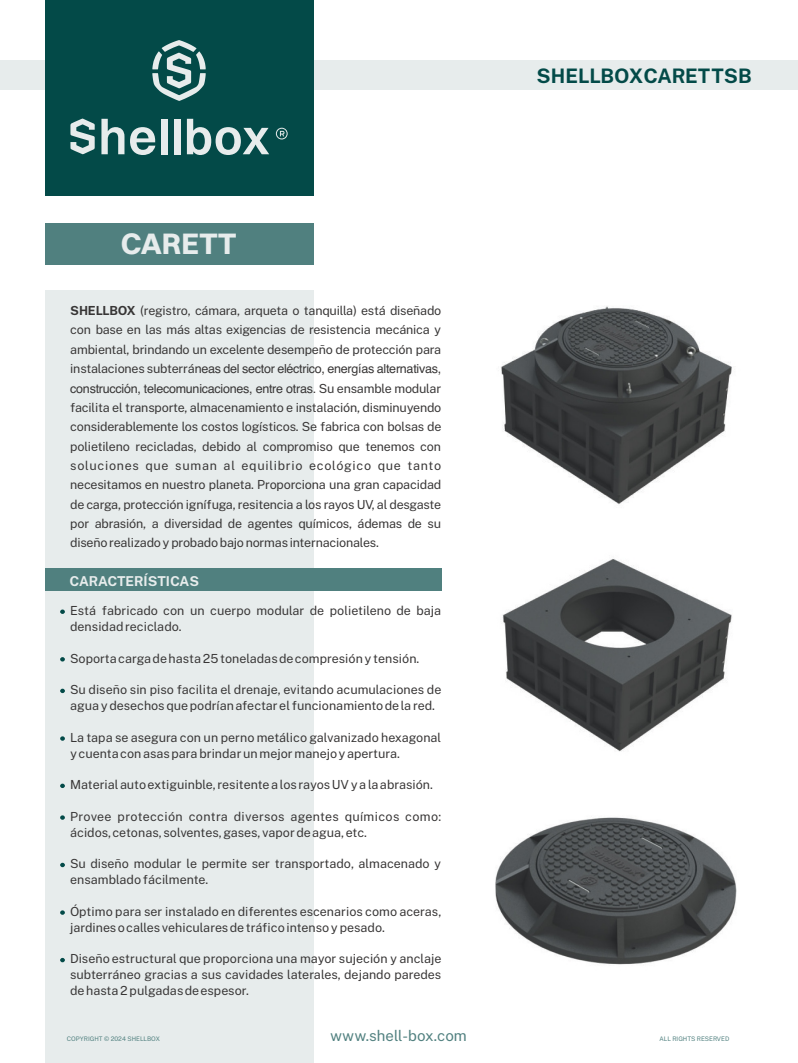
<style>
.page{position:relative;width:798px;height:1063px;background:#fff}
.page>*{position:absolute;margin:0;border:0;box-sizing:border-box;transform-origin:0 0}
.t1{font:700 30px "Switzer";color:#e7ecec}
.t2{font:700 20px "Public Sans";color:#034a48}
.t3{font:15px "Public Sans";color:#50807f}
.t4{font:700 13.62px "Public Sans";color:#e7ecec}
.t5{font:12.5px/19.2px "Public Sans";color:#373535}
.t6{font:12.5px/19.5px "Helvetica";letter-spacing:-.02em;color:#373535}
.t7{font:6.25px "Public Sans";color:#50807f}
.s1{font-weight:700}
.s2{font-family:"Public Sans"}
</style>
<div class="page">
<div style="left:0;top:61px;width:797px;height:29px;background:#e7ecec"></div>
<div style="left:45px;top:291px;width:268px;height:772px;background:#e7ecec"></div>
<div style="left:45px;top:568px;width:396px;height:23px;background:#50807f"></div>
<div style="left:45px;top:0;width:268px;height:195px;background:#034a48"></div>
<svg style="left:152px;top:40px;width:54px;height:61px"></svg>
<svg style="left:101px;top:119px;width:23px;height:35px"></svg>
<svg style="left:130px;top:127px;width:25px;height:28px"></svg>
<div style="left:161px;top:119px;width:6px;height:35px;background:#e7ecec"></div>
<div style="left:174px;top:119px;width:6px;height:35px;background:#e7ecec"></div>
<svg style="left:187px;top:119px;width:82px;height:36px"></svg>
<svg style="left:276px;top:128px;width:11px;height:11px"></svg>
<svg style="left:70px;top:119px;width:25px;height:35px"></svg>
<div style="left:45px;top:223px;width:268px;height:41px;background:#50807f"></div>
<svg style="left:60px;top:863px;width:5px;height:4px"></svg>
<svg style="left:60px;top:784px;width:5px;height:4px"></svg>
<svg style="left:60px;top:736px;width:5px;height:5px"></svg>
<svg style="left:60px;top:958px;width:5px;height:4px"></svg>
<svg style="left:60px;top:910px;width:5px;height:5px"></svg>
<svg style="left:60px;top:815px;width:5px;height:5px"></svg>
<svg style="left:60px;top:689px;width:5px;height:4px"></svg>
<svg style="left:60px;top:657px;width:5px;height:5px"></svg>
<svg style="left:60px;top:610px;width:5px;height:4px"></svg>
<img style="left:495px;top:817px;width:242px;height:148px">
<img style="left:501px;top:306px;width:231px;height:199px">
<img style="left:502px;top:559px;width:230px;height:193px">
<h1 class="t1" style="left:121px;top:224px;width:118px">CARETT</h1>
<p class="t5" style="left:70px;top:302px;width:372px;text-align:justify"><span class="s1">SHELLBOX</span> (registro, cámara, arqueta o tanquilla) está diseñado con base en las más altas exigencias de resistencia mecánica y ambiental, brindando un excelente desempeño de protección para</p>
<p class="t6" style="left:70px;top:359px;width:372px"><span class="s2">instalaciones subterrá</span>neas del sector eléctrico, energías alternativas, construcción, telecomunicaciones, entre otras. <span class="s2">Su ensamble modular</span></p>
<p class="t5" style="left:70px;top:398px;width:372px;text-align:justify">facilita el transporte, almacenamiento e instalación, disminuyendo considerablemente los costos logísticos. Se fabrica con bolsas de polietileno recicladas, debido al compromiso que tenemos con soluciones que suman al equilibrio ecológico que tanto necesitamos en nuestro planeta. Proporciona una gran capacidad de carga, protección ignífuga, resitencia a los rayos UV, al desgaste por abrasión, a diversidad de agentes químicos, ádemas de su diseñorealizadoy probadobajonormasinternacionales.</p>
<p class="t4" style="left:70px;top:572px;width:131px">CARACTERÍSTICAS</p>
<p class="t5" style="left:70px;top:603px;width:372px;line-height:15.9px">Está fabricado con un cuerpo modular de polietileno de baja densidad reciclado.</p>
<p class="t5" style="left:70px;top:649px;width:351px">Soporta carga dehasta 25 toneladasdecompresión y tensión.</p>
<p class="t5" style="left:70px;top:682px;width:372px;line-height:15.9px">Su diseño sin piso facilita el drenaje, evitando acumulaciones de agua y desechosquepodrían afectar el funcionamientodela red.</p>
<p class="t5" style="left:70px;top:730px;width:372px;line-height:15.9px">La tapa se asegura con un perno metálico galvanizado hexagonal y cuenta con asaspara brindar un mejor manejoy apertura.</p>
<p class="t5" style="left:70px;top:776px;width:364px">Material autoextiguinble,resitentea losrayosUV y a la abrasión.</p>
<p class="t5" style="left:70px;top:809px;width:372px;line-height:15.9px">Provee protección contra diversos agentes químicos como꞉ ácidos,cetonas,solventes,gases,vapor deagua,etc.</p>
<p class="t5" style="left:70px;top:856px;width:372px;line-height:15.9px">Su diseño modular le permite ser transportado, almacenado y ensambladofácilmente.</p>
<p class="t5" style="left:70px;top:904px;width:372px;line-height:15.9px">Óptimo para ser instalado en diferentes escenarios como aceras, jardinesocallesvehicularesdetráficointensoy pesado.</p>
<p class="t5" style="left:70px;top:952px;width:372px;line-height:15.9px;text-align:justify">Diseño estructural que proporciona una mayor sujeción y anclaje subterráneo gracias a sus cavidades laterales, dejando paredes dehasta 2 pulgadasdeespesor.</p>
<h2 class="t2" style="left:536px;top:63px;width:217px">SHELLBOXCARETTSB</h2>
<p class="t7" style="left:67px;top:1035px;width:94px">COPYRIGHT © 2024 SHELLBOX</p>
<p class="t3" style="left:330px;top:1026px;width:138px">www.shell‑box.com</p>
<p class="t7" style="left:659px;top:1035px;width:71px">ALL RIGHTS RESERVED</p>
</div>
